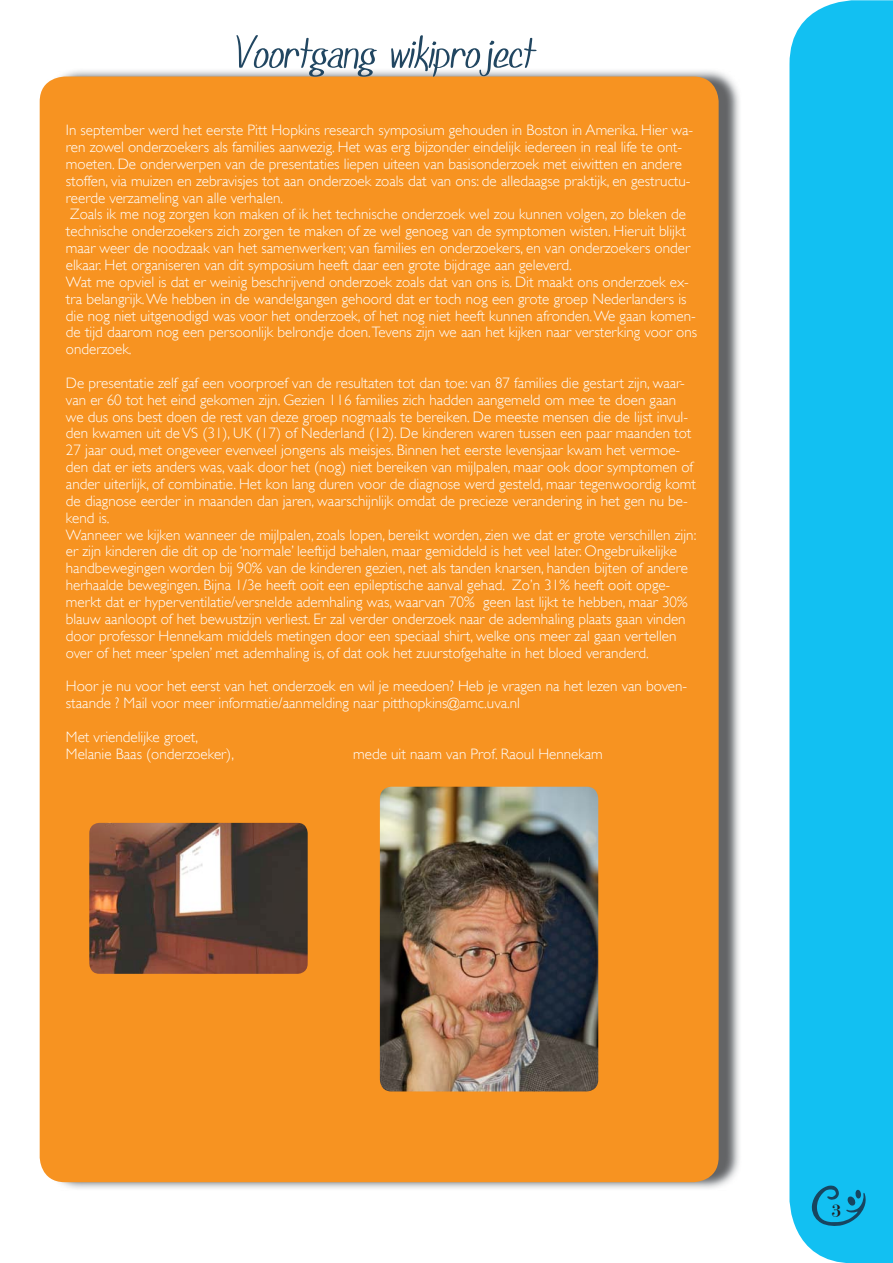
<style>
.page{position:relative;width:893px;height:1263px;background:#fff}
.page>*{position:absolute;margin:0;border:0;box-sizing:border-box;transform-origin:0 0}
.t1{font:50.55px "SF Foxboro Script";color:#214661}
.t2{font:19.5px "Modern";color:#231f20}
.t3{font:300 15px/16.8px "Gill Sans";color:#fff}
</style>
<div class="page">
<svg style="left:789px;top:0;width:104px;height:1263px;background:#1dc3f2"></svg>
<svg style="left:812px;top:1185px;width:55px;height:42px;background:#13a0cd"></svg>
<img style="left:527px;top:70px;width:213px;height:1119px">
<div style="left:40px;top:77px;width:679px;height:1105px;background:#f79321;border-radius:25px"></div>
<img style="left:89px;top:823px;width:219px;height:151px">
<img style="left:380px;top:787px;width:218px;height:304px">
<h1 class="t1" style="left:231px;top:25px;width:303px">Voortgang wikiproject</h1>
<p class="t3" style="left:66px;top:122px;width:633px">In september werd het eerste Pitt Hopkins research symposium gehouden in Boston in Amerika. Hier wa&shy;ren zowel onderzoekers als families aanwezig. Het was erg bijzonder eindelijk iedereen in real life te ont&shy;moeten. De onderwerpen van de presentaties liepen uiteen van basisonderzoek met eiwitten en andere stoffen, via muizen en zebravisjes tot aan onderzoek zoals dat van ons: de alledaagse praktijk, en gestructu&shy;reerde verzameling van alle verhalen.<br>Zoals ik me nog zorgen kon maken of ik het technische onderzoek wel zou kunnen volgen, zo bleken de technische onderzoekers zich zorgen te maken of ze wel genoeg van de symptomen wisten. Hieruit blijkt maar weer de noodzaak van het samenwerken; van families en onderzoekers, en van onderzoekers onder elkaar. Het organiseren van dit symposium heeft daar een grote bijdrage aan geleverd.<br>Wat me opviel is dat er weinig beschrijvend onderzoek zoals dat van ons is. Dit maakt ons onderzoek ex&shy;tra belangrijk. We hebben in de wandelgangen gehoord dat er toch nog een grote groep Nederlanders is die nog niet uitgenodigd was voor het onderzoek, of het nog niet heeft kunnen afronden. We gaan komen&shy;de tijd daarom nog een persoonlijk belrondje doen.Tevens zijn we aan het kijken naar versterking voor ons onderzoek.</p>
<p class="t3" style="left:66px;top:374px;width:632px">De presentatie zelf gaf een voorproef van de resultaten tot dan toe: van 87 families die gestart zijn, waar&shy;van er 60 tot het eind gekomen zijn. Gezien 116 families zich hadden aangemeld om mee te doen gaan we dus ons best doen de rest van deze groep nogmaals te bereiken. De meeste mensen die de lijst invul&shy;den kwamen uit de VS (31), UK (17) of Nederland (12). De kinderen waren tussen een paar maanden tot 27 jaar oud, met ongeveer evenveel jongens als meisjes. Binnen het eerste levensjaar kwam het vermoe&shy;den dat er iets anders was, vaak door het (nog) niet bereiken van mijlpalen, maar ook door symptomen of ander uiterlijk, of combinatie. Het kon lang duren voor de diagnose werd gesteld, maar tegenwoordig komt de diagnose eerder in maanden dan jaren, waarschijnlijk omdat de precieze verandering in het gen nu be&shy;kend is.<br>Wanneer we kijken wanneer de mijlpalen, zoals lopen, bereikt worden, zien we dat er grote verschillen zijn: er zijn kinderen die dit op de ‘normale’ leeftijd behalen, maar gemiddeld is het veel later. Ongebruikelijke handbewegingen worden bij 90% van de kinderen gezien, net als tanden knarsen, handen bijten of andere herhaalde bewegingen. Bijna 1/3e heeft ooit een epileptische aanval gehad. Zo’n 31% heeft ooit opge&shy;merkt dat er hyperventilatie/versnelde ademhaling was, waarvan 70% geen last lijkt te hebben, maar 30% blauw aanloopt of het bewustzijn verliest. Er zal verder onderzoek naar de ademhaling plaats gaan vinden door professor Hennekam middels metingen door een speciaal shirt, welke ons meer zal gaan vertellen over of het meer ‘spelen’ met ademhaling is, of dat ook het zuurstofgehalte in het bloed veranderd.</p>
<p class="t3" style="left:66px;top:678px;width:623px">Hoor je nu voor het eerst van het onderzoek en wil je meedoen? Heb je vragen na het lezen van boven&shy;staande ? Mail voor meer informatie/aanmelding naar pitthopkins@amc.uva.nl</p>
<p class="t3" style="left:66px;top:728px;width:170px">Met vriendelijke groet,<br>Melanie Baas (onderzoeker),</p>
<p class="t3" style="left:353px;top:745px;width:251px">mede uit naam van Prof. Raoul Hennekam</p>
<h2 class="t2" style="left:832px;top:1201px;width:10px">3</h2>
</div>
